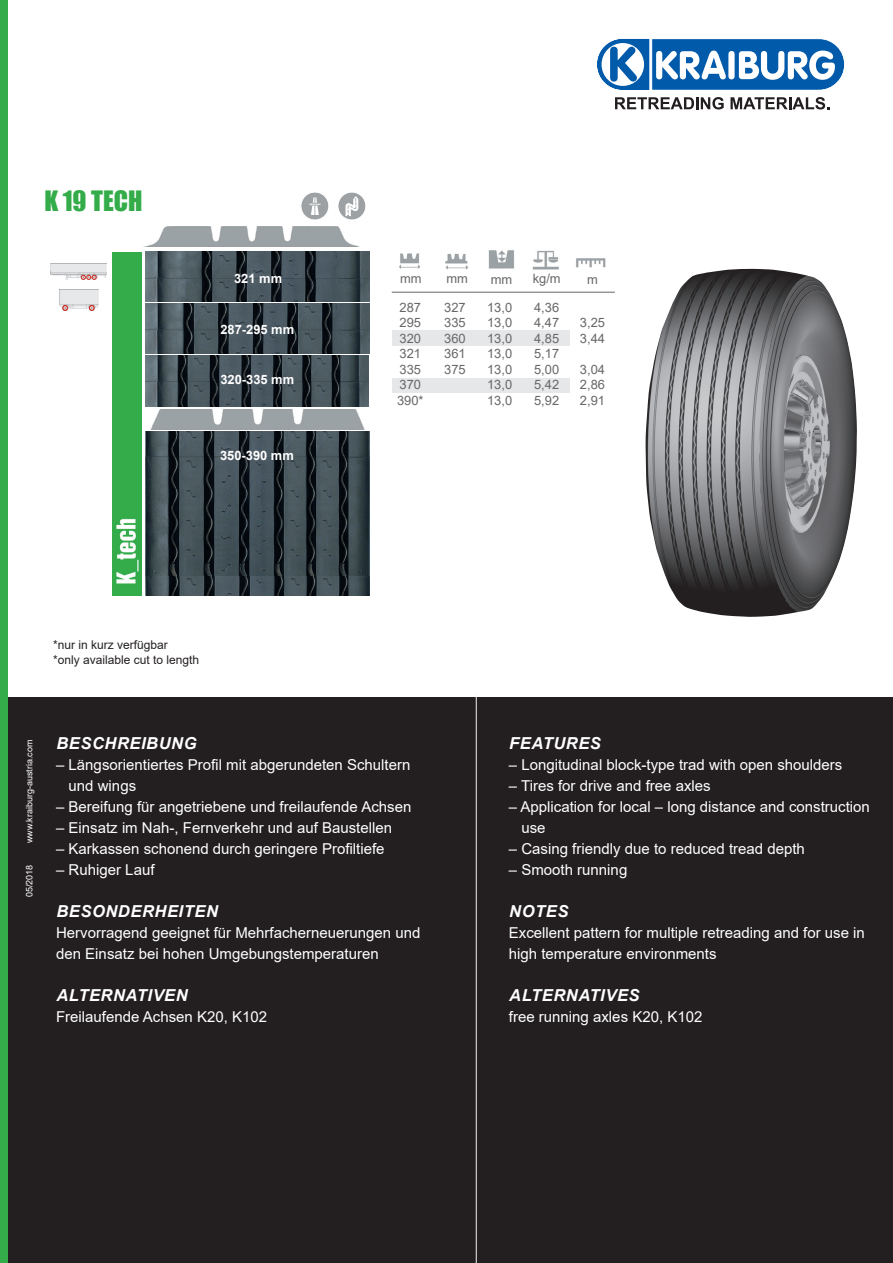
<style>
.page{position:relative;width:893px;height:1263px;background:#fff}
.page>*{position:absolute;margin:0;border:0;box-sizing:border-box;transform-origin:0 0}
.t1{font:25.8px "Impact";color:#33ac49}
.t2{font:italic 700 16.5px "Arial";letter-spacing:.035em;color:#fff}
.t3{font:15px/21px "Arial";color:#fff}
.t4{font:12.9px/15.5px "Arial";color:#67676a;text-align:justify}
.t5{font:700 12.9px "Arial";color:#fff}
.t6{font:12px/15px "Arial";color:#231f20}
.t7{font:9px "Arial";color:#fff}
</style>
<div class="page">
<div style="left:0;top:697px;width:893px;height:566px;background:#231f20"></div>
<svg style="left:597px;top:38px;width:248px;height:71px"></svg>
<hr style="left:476px;top:694px;width:1px;height:569px;background:#f2f3f4">
<img style="left:645px;top:269px;width:212px;height:348px">
<div style="left:0;top:0;width:7px;height:1263px;background:#33ac49"></div>
<hr style="left:392px;top:292px;width:223px;height:1px;background:#67676a">
<img style="left:399px;top:253px;width:22px;height:16px">
<img style="left:445px;top:254px;width:24px;height:16px">
<img style="left:488px;top:250px;width:27px;height:19px">
<img style="left:532px;top:250px;width:27px;height:20px">
<img style="left:576px;top:258px;width:30px;height:10px">
<img style="left:145px;top:355px;width:224px;height:52px">
<img style="left:145px;top:431px;width:224px;height:165px">
<img style="left:145px;top:252px;width:224px;height:101px">
<img style="left:147px;top:227px;width:211px;height:19px">
<img style="left:151px;top:409px;width:214px;height:20px">
<div style="left:112px;top:252px;width:30px;height:344px;background:#33ac49"></div>
<img style="left:116px;top:518px;width:23px;height:66px">
<div style="left:301px;top:192px;width:28px;height:28px;background:#9da1a4;border-radius:50%"></div>
<div style="left:301px;top:192px;width:28px;height:28px;border:1px solid #fff;border-radius:50%"></div>
<svg style="left:309px;top:197px;width:12px;height:18px"></svg>
<svg style="left:338px;top:192px;width:28px;height:28px"></svg>
<div style="left:338px;top:192px;width:28px;height:28px;border:1px solid #fff;border-radius:50%"></div>
<svg style="left:346px;top:196px;width:12px;height:21px"></svg>
<div style="left:392px;top:331px;width:178px;height:15px;background:#e6e7e9"></div>
<div style="left:392px;top:378px;width:178px;height:15px;background:#e6e7e9"></div>
<img style="left:51px;top:263px;width:56px;height:16px">
<img style="left:59px;top:290px;width:39px;height:20px">
<h1 class="t1" style="left:44px;top:181px;width:100px">K 19 TECH</h1>
<p class="t5" style="left:234px;top:269px;width:50px">321 mm</p>
<p class="t4" style="left:400px;top:271px;width:23px">mm</p>
<p class="t4" style="left:446px;top:271px;width:23px">mm</p>
<p class="t4" style="left:491px;top:271px;width:23px">mm</p>
<p class="t4" style="left:533px;top:271px;width:29px">kg/m</p>
<p class="t4" style="left:587px;top:271px;width:12px">m</p>
<p class="t5" style="left:220px;top:320px;width:75px">287-295 mm</p>
<p class="t4" style="left:397px;top:299px;width:28px;text-align:left">287<br>295<br>320<br>321<br>335<br>370<br>390*</p>
<p class="t4" style="left:444px;top:299px;width:23px">327<br>335<br>360<br>361<br>375</p>
<p class="t4" style="left:487px;top:299px;width:27px">13,0<br>13,0<br>13,0<br>13,0<br>13,0<br>13,0<br>13,0</p>
<p class="t4" style="left:534px;top:299px;width:27px">4,36<br>4,47<br>4,85<br>5,17<br>5,00<br>5,42<br>5,92</p>
<p class="t4" style="left:580px;top:315px;width:27px">3,25<br>3,44</p>
<p class="t4" style="left:580px;top:361px;width:27px">3,04<br>2,86<br>2,91</p>
<p class="t5" style="left:220px;top:370px;width:75px">320-335 mm</p>
<p class="t5" style="left:220px;top:446px;width:75px">350-390 mm</p>
<p class="t6" style="left:53px;top:637px;width:148px">*nur in kurz verfügbar<br>*only available cut to length</p>
<p class="t7" style="left:23px;top:843px;width:105px;rotate:-90deg">www.kraiburg-austria.com</p>
<p class="t2" style="left:56px;top:733px;width:142px">BESCHREIBUNG</p>
<p class="t3" style="left:69px;top:754px;width:343px;text-indent:-13px">– Längsorientiertes Profil mit abgerundeten Schultern und wings</p>
<p class="t3" style="left:56px;top:796px;width:357px">– Bereifung für angetriebene und freilaufende Achsen</p>
<p class="t3" style="left:56px;top:817px;width:337px">– Einsatz im Nah-, Fernverkehr und auf Baustellen</p>
<p class="t3" style="left:56px;top:838px;width:330px">– Karkassen schonend durch geringere Profiltiefe</p>
<p class="t3" style="left:56px;top:859px;width:100px">– Ruhiger Lauf</p>
<p class="t2" style="left:56px;top:901px;width:163px">BESONDERHEITEN</p>
<p class="t3" style="left:56px;top:922px;width:366px">Hervorragend geeignet für Mehrfacherneuerungen und den Einsatz bei hohen Umgebungstemperaturen</p>
<p class="t2" style="left:56px;top:985px;width:133px">ALTERNATIVEN</p>
<p class="t3" style="left:56px;top:1006px;width:212px">Freilaufende Achsen K20, K102</p>
<p class="t7" style="left:23px;top:897px;width:34px;rotate:-90deg">05/2018</p>
<p class="t2" style="left:509px;top:733px;width:93px">FEATURES</p>
<p class="t3" style="left:509px;top:754px;width:335px">– Longitudinal block-type trad with open shoulders</p>
<p class="t3" style="left:509px;top:775px;width:203px">– Tires for drive and free axles</p>
<p class="t3" style="left:521px;top:796px;width:350px;text-indent:-13px">– Application for local – long distance and construction use</p>
<p class="t3" style="left:509px;top:838px;width:297px">– Casing friendly due to reduced tread depth</p>
<p class="t3" style="left:509px;top:859px;width:120px">– Smooth running</p>
<p class="t2" style="left:509px;top:901px;width:61px">NOTES</p>
<p class="t3" style="left:509px;top:922px;width:357px">Excellent pattern for multiple retreading and for use in high temperature environments</p>
<p class="t2" style="left:509px;top:985px;width:132px">ALTERNATIVES</p>
<p class="t3" style="left:509px;top:1006px;width:195px">free running axles K20, K102</p>
</div>
